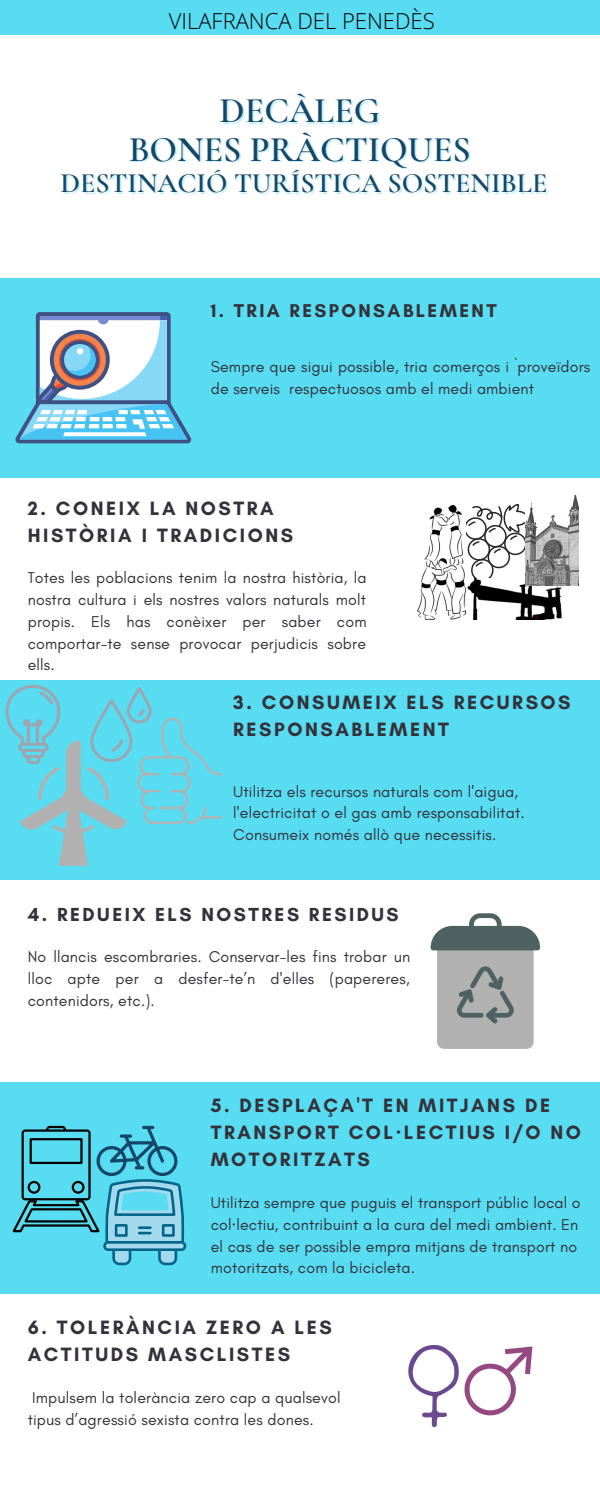
<style>
.page{position:relative;width:600px;height:1500px;background:#57dcf2}
.page>*{position:absolute;margin:0;border:0;box-sizing:border-box;transform-origin:0 0}
.t1{font:600 36px/38.2px "Cormorant Garamond";color:#134668;text-align:center}
.t2{font:600 28px "Cormorant Garamond";color:#134668}
.t3{font:300 22px "Open Sans";color:#000}
.t4{font:700 19.7px/27px "Glacial Indifference";letter-spacing:.13em;color:#34313a}
.t5{font:700 19.3px "Glacial Indifference";letter-spacing:.13em;color:#34313a}
.t6{font:700 18.9px "Glacial Indifference";letter-spacing:.13em;color:#34313a}
.t7{font:16px/21.8px "Glacial Indifference";letter-spacing:.01em;color:#34313a}
.s1{font-family:"Noto Sans"}
</style>
<div class="page">
<div style="left:0;top:32px;width:600px;height:246px;background:#fff"></div>
<div style="left:0;top:0;width:600px;height:34px;background:#57dcf2"></div>
<div style="left:0;top:1294px;width:600px;height:206px;background:#fff"></div>
<div style="left:0;top:478px;width:600px;height:202px;background:#fff"></div>
<div style="left:0;top:880px;width:600px;height:202px;background:#fff"></div>
<svg style="left:15px;top:312px;width:176px;height:131px"></svg>
<svg style="left:466px;top:504px;width:59px;height:74px"></svg>
<img style="left:467px;top:578px;width:96px;height:42px">
<img style="left:525px;top:496px;width:53px;height:89px">
<img style="left:418px;top:506px;width:48px;height:114px">
<svg style="left:6px;top:685px;width:217px;height:181px"></svg>
<svg style="left:431px;top:913px;width:109px;height:136px"></svg>
<div style="left:114px;top:1235px;width:16px;height:29px;background:#a3d9ec;border-radius:6px"></div>
<div style="left:112px;top:1234px;width:19px;height:31px;border:3px solid #006489;border-radius:6px"></div>
<div style="left:159px;top:1235px;width:17px;height:29px;background:#a3d9ec;border-radius:6px"></div>
<div style="left:158px;top:1234px;width:19px;height:31px;border:3px solid #006489;border-radius:6px"></div>
<div style="left:105px;top:1242px;width:80px;height:8px;background:#a3d9ec;border-radius:3px"></div>
<div style="left:103px;top:1241px;width:83px;height:10px;border:3px solid #006489;border-radius:3px"></div>
<svg style="left:13px;top:1126px;width:172px;height:119px"></svg>
<img style="left:458px;top:1346px;width:75px;height:70px">
<img style="left:408px;top:1345px;width:50px;height:81px">
<h3 class="t3" style="left:169px;top:6px;width:267px">VILAFRANCA DEL PENEDÈS</h3>
<h1 class="t1" style="left:129px;top:92px;width:344px">DECÀLEG<br>BONES PRÀCTIQUES</h1>
<h2 class="t2" style="left:60px;top:166px;width:488px">DESTINACIÓ TURÍSTICA SOSTENIBLE</h2>
<p class="t6" style="left:211px;top:299px;width:288px">1. TRIA RESPONSABLEMENT</p>
<p class="t7" style="left:211px;top:356px;width:381px">Sempre que sigui possible, tria comerços i `proveïdors de serveis respectuosos amb el medi ambient</p>
<p class="t4" style="left:28px;top:494px;width:267px">2. CONEIX LA NOSTRA<br>HISTÒRIA I TRADICIONS</p>
<p class="t7" style="left:28px;top:567px;width:340px;text-align:justify">Totes les poblacions tenim la nostra història, la nostra cultura i els nostres valors naturals molt propis. Els has conèixer per saber com comportar-te sense provocar perjudicis sobre ells.</p>
<p class="t4" style="left:233px;top:688px;width:339px">3. CONSUMEIX ELS RECURSOS<br>RESPONSABLEMENT</p>
<p class="t7" style="left:233px;top:780px;width:293px">Utilitza els recursos naturals com l'aigua, l'electricitat o el gas amb responsabilitat.<br>Consumeix només allò que necessitis.</p>
<p class="t5" style="left:28px;top:903px;width:373px">4. REDUEIX ELS NOSTRES RESIDUS</p>
<p class="t7" style="left:28px;top:946px;width:384px;text-align:justify">No llancis escombraries. Conservar-les fins trobar un lloc apte per a desfer-te’n d'elles (papereres, contenidors, etc.).</p>
<p class="t4" style="left:211px;top:1092px;width:372px">5. DESPLAÇA'T EN MITJANS DE<br>TRANSPORT COL<span class="s1">·</span>LECTIUS I/O NO<br>MOTORITZATS</p>
<p class="t7" style="left:211px;top:1192px;width:371px">Utilitza sempre que puguis el transport públic local o col<span class="s1">·</span>lectiu, contribuint a la cura del medi ambient. En el cas de ser possible empra mitjans de transport no motoritzats, com la bicicleta.</p>
<p class="t4" style="left:28px;top:1314px;width:306px">6. TOLERÀNCIA ZERO A LES<br>ACTITUDS MASCLISTES</p>
<p class="t7" style="left:28px;top:1387px;width:314px">Impulsem la tolerància zero cap a qualsevol tipus d’agressió sexista contra les dones.</p>
</div>
